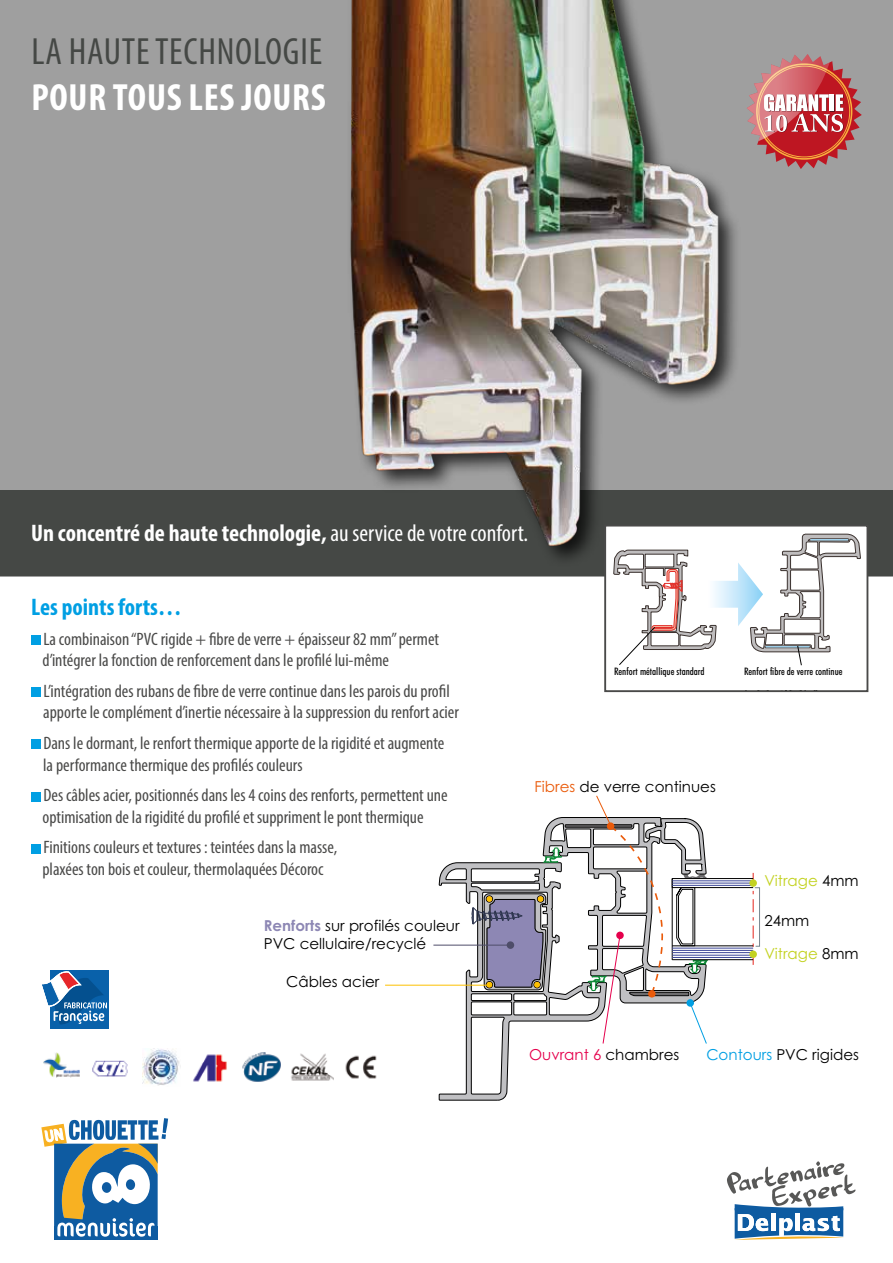
<style>
.page{position:relative;width:893px;height:1263px;background:#fff}
.page>*{position:absolute;margin:0;border:0;box-sizing:border-box;transform-origin:0 0}
.t1{font:condensed 38.1px "Myriad Pro";letter-spacing:.02em;color:#454845}
.t2{font:700 condensed 38.1px "Myriad Pro";letter-spacing:.02em;color:#fff}
.t3{font:700 condensed 24px "Myriad Pro";color:#fff}
.t4{font:700 condensed 24px "Myriad Pro";color:#009fe3}
.t5{font:condensed 18px/21.6px "Myriad Pro";color:#4a4a49}
.t6{font:15px/18.1px "Century Gothic";color:#000}
.t7{font:15px "Century Gothic";color:#c3d221}
.t8{font:15px "Century Gothic";color:#e5004c}
.t9{font:500 condensed 10.35px "Futura BT";color:#000}
.s1{font-weight:400}
.s2{font-weight:700;color:#8d87b4}
.s3{color:#ea5b0b}
.s4{color:#000}
.s5{color:#009fe3}
</style>
<div class="page">
<div style="left:0;top:0;width:893px;height:576px;background:#9f9f9f"></div>
<div style="left:0;top:491px;width:893px;height:85px;background:#454845"></div>
<div style="left:605px;top:527px;width:262px;height:135px;background:#fff"></div>
<svg style="left:619px;top:534px;width:242px;height:132px"></svg>
<div style="left:604px;top:525px;width:264px;height:167px;border:2px solid #4a4a49"></div>
<div style="left:31px;top:635px;width:10px;height:10px;background:#009fe3"></div>
<div style="left:31px;top:687px;width:10px;height:10px;background:#009fe3"></div>
<div style="left:31px;top:740px;width:10px;height:9px;background:#009fe3"></div>
<div style="left:31px;top:792px;width:10px;height:9px;background:#009fe3"></div>
<div style="left:31px;top:844px;width:10px;height:9px;background:#009fe3"></div>
<img style="left:298px;top:0;width:450px;height:587px">
<hr style="left:385px;top:985px;width:104px;height:1px;background:#fdc100">
<hr style="left:433px;top:945px;width:77px;height:1px;background:#4e4d69">
<svg style="left:439px;top:795px;width:321px;height:305px"></svg>
<div style="left:741px;top:676px;width:89px;height:14px;background:#fff"></div>
<div style="left:50px;top:970px;width:59px;height:59px;background:#0961aa"></div>
<svg style="left:42px;top:971px;width:65px;height:54px"></svg>
<svg style="left:747px;top:54px;width:115px;height:115px"></svg>
<img style="left:193px;top:1054px;width:34px;height:28px">
<img style="left:291px;top:1053px;width:42px;height:28px">
<img style="left:92px;top:1060px;width:36px;height:17px">
<img style="left:43px;top:1052px;width:37px;height:26px">
<img style="left:243px;top:1052px;width:38px;height:30px">
<img style="left:142px;top:1049px;width:39px;height:37px">
<img style="left:345px;top:1055px;width:32px;height:24px">
<div style="left:54px;top:1226px;width:104px;height:14px;background:#0e5ba1"></div>
<svg style="left:41px;top:1118px;width:127px;height:119px"></svg>
<svg style="left:727px;top:1161px;width:128px;height:79px"></svg>
<h1 class="t1" style="left:31px;top:28px;width:292px">LA HAUTE TECHNOLOGIE</h1>
<h1 class="t2" style="left:31px;top:73px;width:296px">POUR TOUS LES JOURS</h1>
<h2 class="t3" style="left:31px;top:518px;width:498px">Un concentré de haute technologie, <span class="s1">au service de votre confort.</span></h2>
<h2 class="t4" style="left:31px;top:592px;width:152px">Les points forts…</h2>
<p class="t5" style="left:42px;top:628px;width:398px">La combinaison “PVC rigide + fibre de verre + épaisseur 82 mm” permet d’intégrer la fonction de renforcement dans le profilé lui-même</p>
<p class="t5" style="left:43px;top:680px;width:417px">L’intégration des rubans de fibre de verre continue dans les parois du profil apporte le complément d’inertie nécessaire à la suppression du renfort acier</p>
<p class="t5" style="left:43px;top:732px;width:403px">Dans le dormant, le renfort thermique apporte de la rigidité et augmente la performance thermique des profilés couleurs</p>
<p class="t5" style="left:42px;top:784px;width:407px">Des câbles acier, positionnés dans les 4 coins des renforts, permettent une optimisation de la rigidité du profilé et suppriment le pont thermique</p>
<p class="t5" style="left:42px;top:836px;width:296px">Finitions couleurs et textures : teintées dans la masse, plaxées ton bois et couleur, thermolaquées Décoroc</p>
<p class="t6" style="left:264px;top:916px;width:197px"><span class="s2">Renforts</span> sur profilés couleur<br>PVC cellulaire/recyclé</p>
<p class="t6" style="left:286px;top:972px;width:95px">Câbles acier</p>
<p class="t9" style="left:614px;top:665px;width:92px">Renfort métallique standard</p>
<p class="t9" style="left:744px;top:665px;width:100px">Renfort fibre de verre continue</p>
<p class="t6" style="left:534px;top:777px;width:183px"><span class="s3">Fibres</span> de verre continues</p>
<p class="t7" style="left:764px;top:870px;width:96px">Vitrage <span class="s4">4mm</span></p>
<p class="t6" style="left:764px;top:912px;width:46px">24mm</p>
<p class="t7" style="left:764px;top:943px;width:96px">Vitrage <span class="s4">8mm</span></p>
<p class="t8" style="left:529px;top:1044px;width:152px">Ouvrant 6 <span class="s4">chambres</span></p>
<p class="t6" style="left:706px;top:1045px;width:154px"><span class="s5">Contours</span> PVC rigides</p>
</div>
